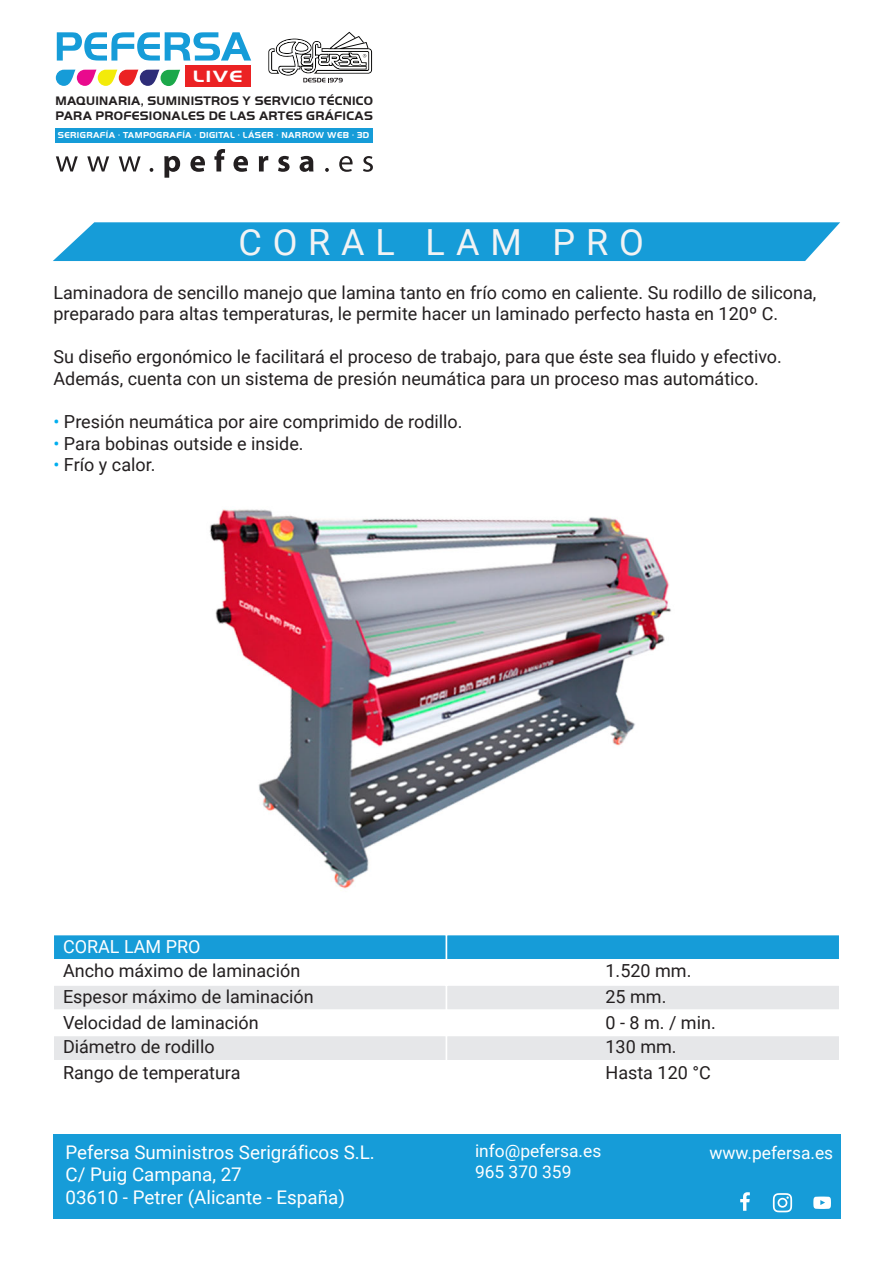
<style>
.page{position:relative;width:893px;height:1263px;background:#fff}
.page>*{position:absolute;margin:0;border:0;box-sizing:border-box;transform-origin:0 0}
.t1{font:36px "Roboto";letter-spacing:.3em;color:#f2f3f4}
.t2{font:18.75px/22.5px "Roboto";color:#fff}
.t3{font:18px/25.3px "Roboto";color:#231f20}
.t4{font:18px "Roboto";color:#fff}
.t5{font:17.4px/20.9px "Roboto";color:#fff}
.t6{font:700 16.95px "Handel Got D";color:#fff;scale:1.26 1}
.t7{font:700 12.75px "Handel Got D";letter-spacing:.02em;color:#231f20}
.t8{font:700 8.85px "Handel Got D";letter-spacing:.04em;color:#fff}
.s1{color:#00aeef}
</style>
<div class="page">
<img style="left:209px;top:509px;width:462px;height:380px">
<div style="left:185px;top:65px;width:66px;height:22px;background:#eb2223"></div>
<div style="left:55px;top:128px;width:318px;height:14px;background:#169cd8"></div>
<svg style="left:56px;top:156px;width:22px;height:15px"></svg>
<svg style="left:87px;top:156px;width:22px;height:15px"></svg>
<svg style="left:119px;top:156px;width:22px;height:15px"></svg>
<svg style="left:150px;top:168px;width:3px;height:4px"></svg>
<svg style="left:164px;top:156px;width:16px;height:22px"></svg>
<svg style="left:190px;top:156px;width:15px;height:16px"></svg>
<svg style="left:214px;top:149px;width:11px;height:22px"></svg>
<svg style="left:233px;top:156px;width:15px;height:16px"></svg>
<svg style="left:259px;top:156px;width:9px;height:15px"></svg>
<svg style="left:278px;top:156px;width:12px;height:16px"></svg>
<svg style="left:300px;top:156px;width:13px;height:16px"></svg>
<svg style="left:325px;top:168px;width:4px;height:4px"></svg>
<svg style="left:339px;top:156px;width:14px;height:16px"></svg>
<svg style="left:363px;top:156px;width:10px;height:16px"></svg>
<svg style="left:268px;top:32px;width:104px;height:50px"></svg>
<svg style="left:57px;top:32px;width:194px;height:29px"></svg>
<svg style="left:56px;top:70px;width:124px;height:16px"></svg>
<div style="left:53px;top:934px;width:394px;height:26px;background:#169cd8;border:2px solid #fff"></div>
<div style="left:446px;top:934px;width:394px;height:26px;background:#169cd8;border:2px solid #fff"></div>
<div style="left:53px;top:959px;width:394px;height:27px;border:2px solid #fff"></div>
<div style="left:446px;top:959px;width:394px;height:27px;border:2px solid #fff"></div>
<div style="left:53px;top:984px;width:394px;height:27px;background:#e6e7e9;border:2px solid #fff"></div>
<div style="left:446px;top:984px;width:394px;height:27px;background:#e6e7e9;border:2px solid #fff"></div>
<div style="left:53px;top:1009px;width:394px;height:27px;border:2px solid #fff"></div>
<div style="left:446px;top:1009px;width:394px;height:27px;border:2px solid #fff"></div>
<div style="left:53px;top:1035px;width:394px;height:26px;background:#e6e7e9;border:2px solid #fff"></div>
<div style="left:446px;top:1035px;width:394px;height:26px;background:#e6e7e9;border:2px solid #fff"></div>
<div style="left:53px;top:1060px;width:394px;height:27px;border:2px solid #fff"></div>
<div style="left:446px;top:1060px;width:394px;height:27px;border:2px solid #fff"></div>
<svg style="left:53px;top:222px;width:787px;height:39px;background:#23a1da"></svg>
<div style="left:53px;top:1134px;width:787px;height:84px;background:#169cd8"></div>
<svg style="left:773px;top:1193px;width:19px;height:19px"></svg>
<svg style="left:813px;top:1196px;width:18px;height:13px"></svg>
<svg style="left:740px;top:1192px;width:10px;height:19px"></svg>
<p class="t6" style="left:193px;top:66px;width:41px">LIVE</p>
<p class="t7" style="left:56px;top:94px;width:319px">MAQUINARIA, SUMINISTROS Y SERVICIO TÉCNICO</p>
<p class="t7" style="left:56px;top:109px;width:319px">PARA PROFESIONALES DE LAS ARTES GRÁFICAS</p>
<p class="t8" style="left:58px;top:130px;width:313px">SERIGRAFÍA · TAMPOGRAFÍA · DIGITAL · LÁSER · NARROW WEB · 3D</p>
<h1 class="t1" style="left:238px;top:217px;width:407px">CORAL LAM PRO</h1>
<p class="t3" style="left:53px;top:281px;width:764px;line-height:21.6px">Laminadora de sencillo manejo que lamina tanto en frío como en caliente. Su rodillo de silicona, preparado para altas temperaturas, le permite hacer un laminado perfecto hasta en 120º C.</p>
<p class="t3" style="left:53px;top:345px;width:730px;line-height:21.6px">Su diseño ergonómico le facilitará el proceso de trabajo, para que éste sea fluido y efectivo.<br>Además, cuenta con un sistema de presión neumática para un proceso mas automático.</p>
<p class="t3" style="left:53px;top:408px;width:411px"><span class="s1">•</span> Presión neumática por aire comprimido de rodillo.</p>
<p class="t3" style="left:53px;top:430px;width:252px"><span class="s1">•</span> Para bobinas outside e inside.</p>
<p class="t3" style="left:53px;top:452px;width:104px"><span class="s1">•</span> Frío y calor.</p>
<p class="t4" style="left:63px;top:934px;width:139px">CORAL LAM PRO</p>
<p class="t3" style="left:63px;top:983px;width:252px">Espesor máximo de laminación<br>Velocidad de laminación<br>Diámetro de rodillo<br>Rango de temperatura</p>
<p class="t3" style="left:63px;top:958px;width:239px">Ancho máximo de laminación</p>
<p class="t3" style="left:605px;top:958px;width:112px">1.520 mm.<br>25 mm.<br>0 - 8 m. / min.<br>130 mm.<br>Hasta 120 °C</p>
<p class="t2" style="left:65px;top:1140px;width:311px">Pefersa Suministros Serigráficos S.L.<br>C/ Puig Campana, 27<br>03610 - Petrer (Alicante - España)</p>
<p class="t5" style="left:475px;top:1140px;width:128px">info@pefersa.es<br>965 370 359</p>
<p class="t5" style="left:709px;top:1141px;width:125px">www.pefersa.es</p>
</div>
